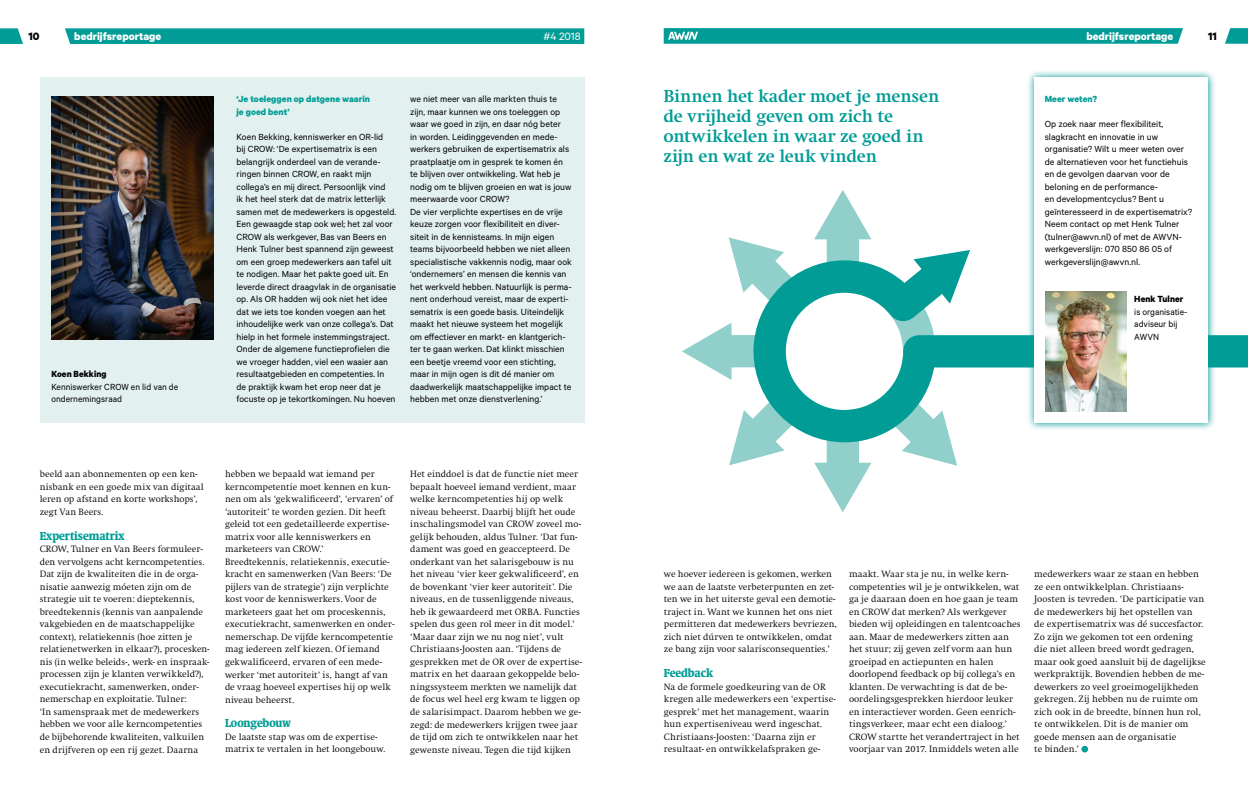
<style>
.page{position:relative;width:1248px;height:794px;background:#fff}
.page>*{position:absolute;margin:0;border:0;box-sizing:border-box;transform-origin:0 0}
.t1{font:700 18px/20px "Swift";letter-spacing:-.005em;color:#009c95}
.t2{font:700 12px "Calibre";color:#fff}
.t3{font:700 condensed 12px "Swift";color:#009c95}
.t4{font:12px "Calibre";color:#fff}
.t5{font:700 12px "Calibre";color:#000}
.t6{font:10px/12.5px "Calibre";color:#000}
.t7{font:700 10px/12.5px "Calibre";letter-spacing:.005em;color:#009c95}
.t8{font:700 10px "Calibre";letter-spacing:.005em;color:#000}
.t9{font:300 9.5px/12.5px "Swift";letter-spacing:.005em;color:#000}
</style>
<div class="page">
<svg style="left:65px;top:28px;width:519px;height:16px;background:#079e98"></svg>
<svg style="left:0;top:28px;width:23px;height:16px"></svg>
<svg style="left:1225px;top:28px;width:22px;height:16px"></svg>
<svg style="left:663px;top:28px;width:519px;height:16px;background:#0ba099"></svg>
<svg style="left:728px;top:237px;width:48px;height:56px"></svg>
<svg style="left:729px;top:410px;width:56px;height:55px"></svg>
<svg style="left:814px;top:190px;width:143px;height:322px"></svg>
<svg style="left:682px;top:323px;width:71px;height:57px"></svg>
<svg style="left:753px;top:250px;width:494px;height:192px"></svg>
<svg style="left:1026px;top:71px;width:190px;height:360px"></svg>
<div style="left:1034px;top:77px;width:174px;height:346px;background:#fff"></div>
<div style="left:40px;top:77px;width:544px;height:346px;background:#e2f1ef"></div>
<img style="left:51px;top:97px;width:163px;height:243px">
<svg style="left:1081px;top:746px;width:6px;height:6px"></svg>
<img style="left:1045px;top:292px;width:81px;height:119px">
<p class="t5" style="left:29px;top:29px;width:13px">10</p>
<p class="t2" style="left:74px;top:29px;width:88px">bedrijfsreportage</p>
<p class="t4" style="left:543px;top:29px;width:39px">#4 2018</p>
<p class="t2" style="left:1086px;top:29px;width:88px">bedrijfsreportage</p>
<p class="t5" style="left:1208px;top:29px;width:10px">11</p>
<p class="t8" style="left:51px;top:368px;width:57px">Koen Bekking</p>
<p class="t6" style="left:51px;top:380px;width:128px">Kenniswerker CROW en lid van de ondernemingsraad</p>
<p class="t7" style="left:236px;top:93px;width:135px">‘Je toeleggen op datgene waarin je goed bent’</p>
<p class="t6" style="left:236px;top:130px;width:161px">Koen Bekking, kenniswerker en OR-lid<br>bij CROW: ‘De expertisematrix is een belangrijk onderdeel van de verande&shy;ringen binnen CROW, en raakt mijn collega’s en mij direct. Persoonlijk vind<br>ik het heel sterk dat de matrix letterlijk samen met de medewerkers is opgesteld.<br>Een gewaagde stap ook wel; het zal voor CROW als werkgever, Bas van Beers en Henk Tulner best spannend zijn geweest om een groep medewerkers aan tafel uit te nodigen. Maar het pakte goed uit. En leverde direct draagvlak in de organisatie op. Als OR hadden wij ook niet het idee dat we iets toe konden voegen aan het inhoudelijke werk van onze collega’s. Dat hielp in het formele instemmingstraject.<br>Onder de algemene functieprofielen die we vroeger hadden, viel een waaier aan resultaatgebieden en competenties. In de praktijk kwam het erop neer dat je focuste op je tekortkomingen. Nu hoeven</p>
<p class="t6" style="left:410px;top:92px;width:163px">we niet meer van alle markten thuis te zijn, maar kunnen we ons toeleggen op waar we goed in zijn, en daar nóg beter<br>in worden. Leidinggevenden en mede&shy;werkers gebruiken de expertisematrix als praatplaatje om in gesprek te komen én te blijven over ontwikkeling. Wat heb je nodig om te blijven groeien en wat is jouw meerwaarde voor CROW?<br>De vier verplichte expertises en de vrije keuze zorgen voor flexibiliteit en diver&shy;siteit in de kennisteams. In mijn eigen teams bijvoorbeeld hebben we niet alleen specialistische vakkennis nodig, maar ook ‘ondernemers’ en mensen die kennis van het werkveld hebben. Natuurlijk is perma&shy;nent onderhoud vereist, maar de experti&shy;sematrix is een goede basis. Uiteindelijk maakt het nieuwe systeem het mogelijk om effectiever en markt- en klantgerich&shy;ter te gaan werken. Dat klinkt misschien een beetje vreemd voor een stichting, maar in mijn ogen is dit dé manier om daadwerkelijk maatschappelijke impact te hebben met onze dienstverlening.’</p>
<p class="t9" style="left:40px;top:468px;width:166px">beeld aan abonnementen op een ken&shy;nisbank en een goede mix van digitaal leren op afstand en korte workshops’, zegt Van Beers.</p>
<p class="t3" style="left:40px;top:529px;width:86px">Expertisematrix</p>
<p class="t9" style="left:40px;top:543px;width:171px">CROW, Tulner en Van Beers formuleer&shy;den vervolgens acht kerncompetenties.<br>Dat zijn de kwaliteiten die in de orga&shy;nisatie aanwezig móeten zijn om de strategie uit te voeren: dieptekennis, breedtekennis (kennis van aanpalende vakgebieden en de maatschappelijke context), relatiekennis (hoe zitten je relatienetwerken in elkaar?), procesken&shy;nis (in welke beleids-, werk- en inspraak&shy;processen zijn je klanten verwikkeld?), executiekracht, samenwerken, onder&shy;nemerschap en exploitatie. Tulner:<br>‘In samenspraak met de medewerkers hebben we voor alle kerncompetenties de bijbehorende kwaliteiten, valkuilen en drijfveren op een rij gezet. Daarna</p>
<p class="t9" style="left:225px;top:468px;width:171px">hebben we bepaald wat iemand per kerncompetentie moet kennen en kun&shy;nen om als ‘gekwalificeerd’, ‘ervaren’ of ‘autoriteit’ te worden gezien. Dit heeft geleid tot een gedetailleerde expertise&shy;matrix voor alle kenniswerkers en marketeers van CROW.’<br>Breedtekennis, relatiekennis, executie&shy;kracht en samenwerken (Van Beers: ‘De pijlers van de strategie’) zijn verplichte kost voor de kenniswerkers. Voor de marketeers gaat het om proceskennis, executiekracht, samenwerken en onder&shy;nemerschap. De vijfde kerncompetentie mag iedereen zelf kiezen. Of iemand gekwalificeerd, ervaren of een mede&shy;werker ‘met autoriteit’ is, hangt af van de vraag hoeveel expertises hij op welk niveau beheerst.</p>
<p class="t3" style="left:225px;top:716px;width:67px">Loongebouw</p>
<p class="t9" style="left:225px;top:731px;width:162px">De laatste stap was om de expertise&shy;matrix te vertalen in het loongebouw.</p>
<p class="t9" style="left:410px;top:468px;width:173px">Het einddoel is dat de functie niet meer bepaalt hoeveel iemand verdient, maar welke kerncompetenties hij op welk niveau beheerst. Daarbij blijft het oude inschalingsmodel van CROW zoveel mo&shy;gelijk behouden, aldus Tulner. ‘Dat fun&shy;dament was goed en geaccepteerd. De onderkant van het salarisgebouw is nu het niveau ‘vier keer gekwalificeerd’, en de bovenkant ‘vier keer autoriteit’. Die niveaus, en de tussenliggende niveaus, heb ik gewaardeerd met ORBA. Functies spelen dus geen rol meer in dit model.’ ‘Maar daar zijn we nu nog niet’, vult Christiaans-Joosten aan. ‘Tijdens de gesprekken met de OR over de expertise&shy;matrix en het daaraan gekoppelde belo&shy;ningssysteem merkten we namelijk dat de focus wel heel erg kwam te liggen op de salarisimpact. Daarom hebben we ge&shy;zegd: de medewerkers krijgen twee jaar de tijd om zich te ontwikkelen naar het gewenste niveau. Tegen die tijd kijken</p>
<h1 class="t1" style="left:663px;top:87px;width:277px">Binnen het kader moet je mensen de vrijheid geven om zich te ontwikkelen in waar ze goed in zijn en wat ze leuk vinden</h1>
<p class="t7" style="left:1044px;top:93px;width:54px">Meer weten?</p>
<p class="t6" style="left:1044px;top:117px;width:149px">Op zoek naar meer flexibiliteit, slagkracht en innovatie in uw organisatie? Wilt u meer weten over de alternatieven voor het functiehuis en de gevolgen daarvan voor de beloning en de performance-<br>en developmentcyclus? Bent u geïnteresseerd in de expertisematrix?<br>Neem contact op met Henk Tulner (tulner@awvn.nl) of met de AWVN&shy;werkgeverslijn: 070 850 86 05 of werkgeverslijn@awvn.nl.</p>
<p class="t8" style="left:1134px;top:293px;width:51px">Henk Tulner</p>
<p class="t6" style="left:1134px;top:305px;width:54px">is organisatie&shy;adviseur bij<br>AWVN</p>
<p class="t9" style="left:663px;top:568px;width:175px">we hoever iedereen is gekomen, werken we aan de laatste verbeterpunten en zet&shy;ten we in het uiterste geval een demotie&shy;traject in. Want we kunnen het ons niet permitteren dat medewerkers bevriezen, zich niet dúrven te ontwikkelen, omdat ze bang zijn voor salarisconsequenties.’</p>
<p class="t3" style="left:663px;top:666px;width:51px">Feedback</p>
<p class="t9" style="left:663px;top:681px;width:173px">Na de formele goedkeuring van de OR kregen alle medewerkers een ‘expertise&shy;gesprek’ met het management, waarin hun expertiseniveau werd ingeschat.<br>Christiaans-Joosten: ‘Daarna zijn er resultaat- en ontwikkelafspraken ge-</p>
<p class="t9" style="left:849px;top:568px;width:173px">maakt. Waar sta je nu, in welke kern&shy;competenties wil je je ontwikkelen, wat ga je daaraan doen en hoe gaan je team en CROW dat merken? Als werkgever bieden wij opleidingen en talentcoaches aan. Maar de medewerkers zitten aan het stuur; zij geven zelf vorm aan hun groeipad en actiepunten en halen doorlopend feedback op bij collega’s en klanten. De verwachting is dat de be&shy;oordelingsgesprekken hierdoor leuker en interactiever worden. Geen eenrich&shy;tingsverkeer, maar echt een dialoog.’ CROW startte het verandertraject in het voorjaar van 2017. Inmiddels weten alle</p>
<p class="t9" style="left:1034px;top:568px;width:173px">medewerkers waar ze staan en hebben ze een ontwikkelplan. Christiaans-Joosten is tevreden. ‘De participatie van de medewerkers bij het opstellen van<br>de expertisematrix was dé succesfactor.<br>Zo zijn we gekomen tot een ordening die niet alleen breed wordt gedragen, maar ook goed aansluit bij de dagelijkse werkpraktijk. Bovendien hebben de me&shy;dewerkers zo veel groeimogelijkheden gekregen. Zij hebben nu de ruimte om zich ook in de breedte, bínnen hun rol, te ontwikkelen. Dit is de manier om goede mensen aan de organisatie<br>te binden.’</p>
</div>
